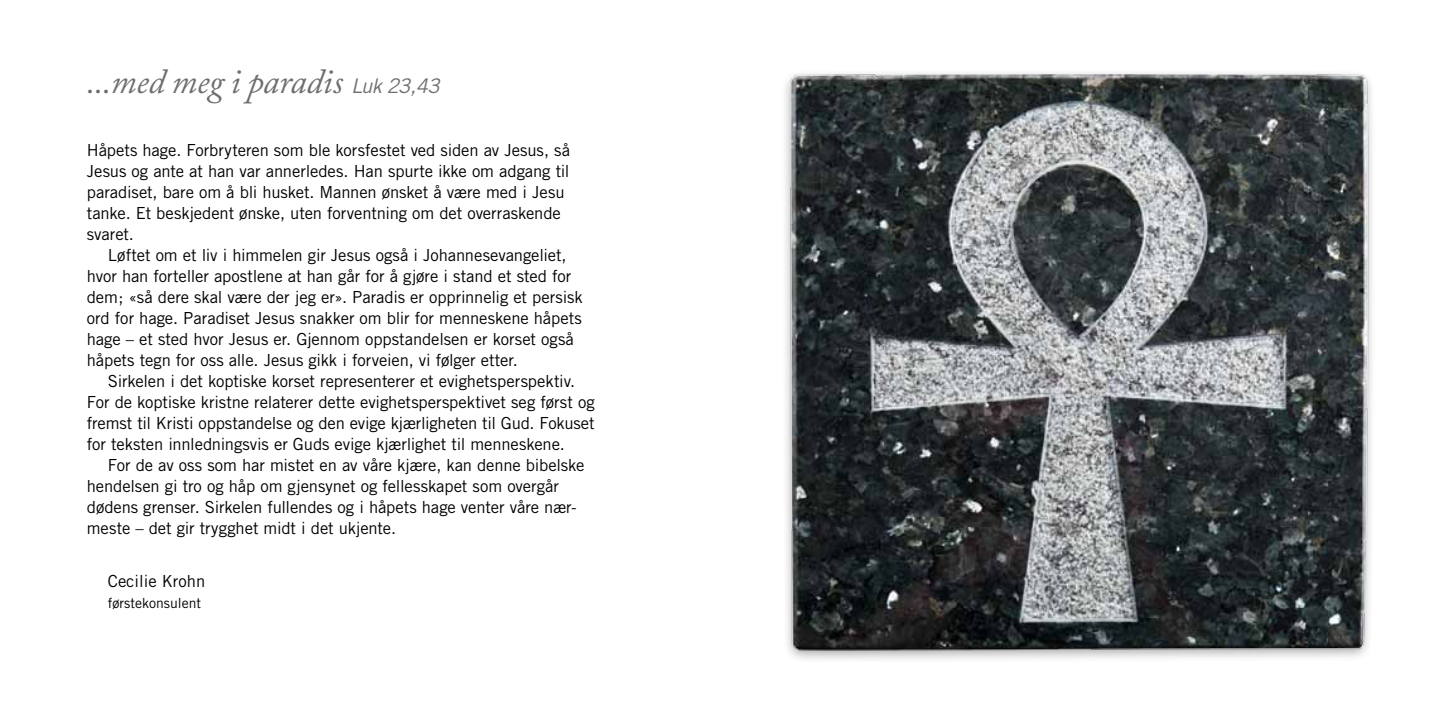
<style>
.page{position:relative;width:1439px;height:720px;background:#fff}
.page>*{position:absolute;margin:0;border:0;box-sizing:border-box;transform-origin:0 0}
.t1{font:italic 35px "Adobe Caslon Pro";color:#6e6e6e}
.t2{font:16.62px/21px "Trade Gothic";letter-spacing:-.005em;color:#000}
.t3{font:14px "Trade Gothic";color:#000}
.s1{font-family:"Trade Gothic";font-size:20.12px}
</style>
<div class="page">
<img style="left:785px;top:74px;width:587px;height:584px">
<h1 class="t1" style="left:87px;top:60px;width:354px">...med meg i paradis <span class="s1">Luk 23,43</span></h1>
<p class="t2" style="left:87px;top:139px;width:485px">Håpets hage. Forbryteren som ble korsfestet ved siden av Jesus, så Jesus og ante at han var annerledes. Han spurte ikke om adgang til paradiset, bare om å bli husket. Mannen ønsket å være med i Jesu tanke. Et beskjedent ønske, uten forventning om det overraskende svaret.</p>
<p class="t2" style="left:87px;top:244px;width:497px;text-indent:21px">Løftet om et liv i himmelen gir Jesus også i Johannesevangeliet, hvor han forteller apostlene at han går for å gjøre i stand et sted for dem; «så dere skal være der jeg er». Paradis er opprinnelig et persisk ord for hage. Paradiset Jesus snakker om blir for menneskene håpets hage – et sted hvor Jesus er. Gjennom oppstandelsen er korset også håpets tegn for oss alle. Jesus gikk i forveien, vi følger etter.</p>
<p class="t2" style="left:87px;top:370px;width:509px;text-indent:21px">Sirkelen i det koptiske korset representerer et evighetsperspektiv.<br>For de koptiske kristne relaterer dette evighetsperspektivet seg først og fremst til Kristi oppstandelse og den evige kjærligheten til Gud. Fokuset for teksten innledningsvis er Guds evige kjærlighet til menneskene.</p>
<p class="t2" style="left:87px;top:454px;width:499px;text-indent:21px">For de av oss som har mistet en av våre kjære, kan denne bibelske hendelsen gi tro og håp om gjensynet og fellesskapet som overgår dødens grenser. Sirkelen fullendes og i håpets hage venter våre nær&shy;meste – det gir trygghet midt i det ukjente.</p>
<p class="t2" style="left:108px;top:570px;width:99px">Cecilie Krohn</p>
<p class="t3" style="left:108px;top:594px;width:95px">førstekonsulent</p>
</div>
